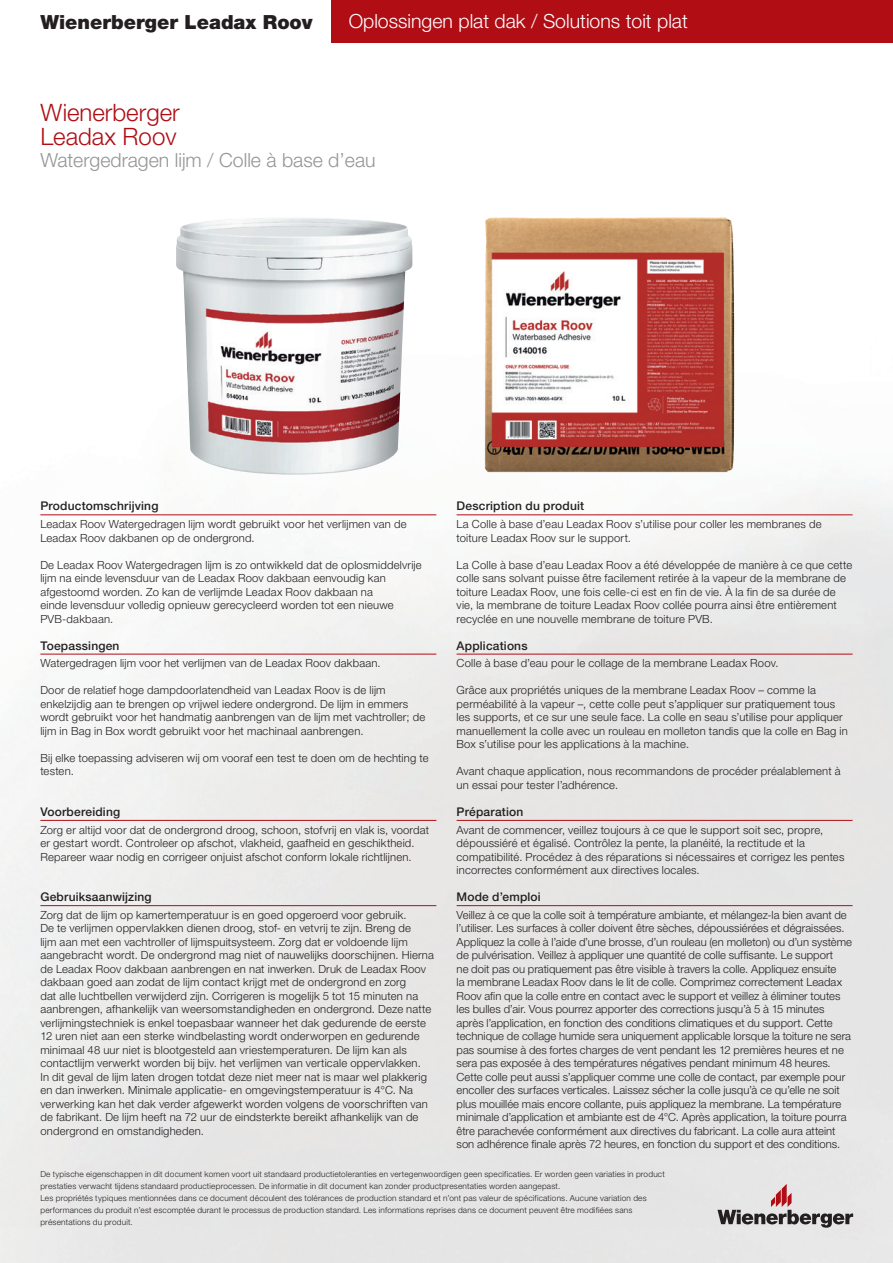
<style>
.page{position:relative;width:893px;height:1263px;background:#fff}
.page>*{position:absolute;margin:0;border:0;box-sizing:border-box;transform-origin:0 0}
.t1{font:300 24px/24px "Helvetica Neue LT Std";color:#b00d15}
.t2{font:300 19.5px "Helvetica Neue LT Std";color:#fff}
.t3{font:300 19.5px "Helvetica Neue LT Std";color:#939598}
.t4{font:900 19.5px "Helvetica Neue LT Std";color:#231f20}
.t5{font:500 12px "Helvetica Neue LT Std";letter-spacing:.015em;color:#231f20}
.t6{font:300 11.25px/13.5px "Helvetica Neue LT Std";letter-spacing:.015em;color:#231f20}
.t7{font:300 8.25px/12px "Helvetica Neue LT Std";letter-spacing:.025em;color:#231f20}
</style>
<div class="page">
<img style="left:0;top:0;width:893px;height:1263px">
<hr style="left:40px;top:515px;width:396px;height:1px;background:#b00d15">
<hr style="left:40px;top:654px;width:396px;height:1px;background:#b00d15">
<hr style="left:40px;top:820px;width:396px;height:1px;background:#b00d15">
<hr style="left:40px;top:905px;width:396px;height:1px;background:#b00d15">
<hr style="left:457px;top:515px;width:396px;height:1px;background:#b00d15">
<hr style="left:457px;top:654px;width:396px;height:1px;background:#b00d15">
<hr style="left:457px;top:820px;width:396px;height:1px;background:#b00d15">
<hr style="left:457px;top:905px;width:396px;height:1px;background:#b00d15">
<svg style="left:717px;top:1184px;width:136px;height:44px;background:#c2bbbc"></svg>
<div style="left:332px;top:0;width:561px;height:43px;background:#b00d15"></div>
<img style="left:176px;top:217px;width:236px;height:258px">
<img style="left:457px;top:192px;width:302px;height:302px">
<h2 class="t4" style="left:40px;top:11px;width:274px">Wienerberger Leadax Roov</h2>
<h2 class="t2" style="left:349px;top:9px;width:341px">Oplossingen plat dak / Solutions toit plat</h2>
<h1 class="t1" style="left:40px;top:100px;width:141px">Wienerberger<br>Leadax Roov</h1>
<h2 class="t3" style="left:40px;top:149px;width:337px">Watergedragen lijm / Colle à base d’eau</h2>
<p class="t5" style="left:40px;top:499px;width:120px">Productomschrijving</p>
<p class="t6" style="left:40px;top:517px;width:368px">Leadax Roov Watergedragen lijm wordt gebruikt voor het verlijmen van de<br>Leadax Roov dakbanen op de ondergrond.</p>
<p class="t6" style="left:40px;top:558px;width:383px">De Leadax Roov Watergedragen lijm is zo ontwikkeld dat de oplosmiddelvrije lijm na einde levensduur van de Leadax Roov dakbaan eenvoudig kan afgestoomd worden. Zo kan de verlijmde Leadax Roov dakbaan na<br>einde levensduur volledig opnieuw gerecycleerd worden tot een nieuwe PVB-dakbaan.</p>
<p class="t5" style="left:40px;top:638px;width:81px">Toepassingen</p>
<p class="t6" style="left:40px;top:656px;width:342px">Watergedragen lijm voor het verlijmen van de Leadax Roov dakbaan.</p>
<p class="t6" style="left:40px;top:683px;width:386px">Door de relatief hoge dampdoorlatendheid van Leadax Roov is de lijm enkelzijdig aan te brengen op vrijwel iedere ondergrond. De lijm in emmers wordt gebruikt voor het handmatig aanbrengen van de lijm met vachtroller; de lijm in Bag in Box wordt gebruikt voor het machinaal aanbrengen.</p>
<p class="t6" style="left:40px;top:751px;width:390px">Bij elke toepassing adviseren wij om vooraf een test te doen om de hechting te testen.</p>
<p class="t5" style="left:40px;top:804px;width:81px">Voorbereiding</p>
<p class="t6" style="left:40px;top:823px;width:390px">Zorg er altijd voor dat de ondergrond droog, schoon, stofvrij en vlak is, voordat er gestart wordt. Controleer op afschot, vlakheid, gaafheid en geschiktheid.<br>Repareer waar nodig en corrigeer onjuist afschot conform lokale richtlijnen.</p>
<p class="t5" style="left:40px;top:890px;width:113px">Gebruiksaanwijzing</p>
<p class="t6" style="left:40px;top:908px;width:395px">Zorg dat de lijm op kamertemperatuur is en goed opgeroerd voor gebruik.<br>De te verlijmen oppervlakken dienen droog, stof- en vetvrij te zijn. Breng de<br>lijm aan met een vachtroller of lijmspuitsysteem. Zorg dat er voldoende lijm aangebracht wordt. De ondergrond mag niet of nauwelijks doorschijnen. Hierna de Leadax Roov dakbaan aanbrengen en nat inwerken. Druk de Leadax Roov dakbaan goed aan zodat de lijm contact krijgt met de ondergrond en zorg<br>dat alle luchtbellen verwijderd zijn. Corrigeren is mogelijk 5 tot 15 minuten na aanbrengen, afhankelijk van weersomstandigheden en ondergrond. Deze natte verlijmingstechniek is enkel toepasbaar wanneer het dak gedurende de eerste 12 uren niet aan een sterke windbelasting wordt onderworpen en gedurende minimaal 48 uur niet is blootgesteld aan vriestemperaturen. De lijm kan als contactlijm verwerkt worden bij bijv. het verlijmen van verticale oppervlakken.<br>In dit geval de lijm laten drogen totdat deze niet meer nat is maar wel plakkerig en dan inwerken. Minimale applicatie- en omgevingstemperatuur is 4°C. Na verwerking kan het dak verder afgewerkt worden volgens de voorschriften van de fabrikant. De lijm heeft na 72 uur de eindsterkte bereikt afhankelijk van de ondergrond en omstandigheden.</p>
<p class="t5" style="left:457px;top:499px;width:129px">Description du produit</p>
<p class="t6" style="left:457px;top:517px;width:367px">La Colle à base d’eau Leadax Roov s’utilise pour coller les membranes de toiture Leadax Roov sur le support.</p>
<p class="t6" style="left:457px;top:558px;width:397px">La Colle à base d’eau Leadax Roov a été développée de manière à ce que cette colle sans solvant puisse être facilement retirée à la vapeur de la membrane de toiture Leadax Roov, une fois celle-ci est en fin de vie. À la fin de sa durée de vie, la membrane de toiture Leadax Roov collée pourra ainsi être entièrement recyclée en une nouvelle membrane de toiture PVB.</p>
<p class="t5" style="left:457px;top:638px;width:73px">Applications</p>
<p class="t6" style="left:457px;top:656px;width:323px">Colle à base d’eau pour le collage de la membrane Leadax Roov.</p>
<p class="t6" style="left:457px;top:683px;width:393px">Grâce aux propriétés uniques de la membrane Leadax Roov – comme la perméabilité à la vapeur –, cette colle peut s’appliquer sur pratiquement tous les supports, et ce sur une seule face. La colle en seau s’utilise pour appliquer manuellement la colle avec un rouleau en molleton tandis que la colle en Bag in Box s’utilise pour les applications à la machine.</p>
<p class="t6" style="left:457px;top:764px;width:385px">Avant chaque application, nous recommandons de procéder préalablement à un essai pour tester l’adhérence.</p>
<p class="t5" style="left:457px;top:804px;width:68px">Préparation</p>
<p class="t6" style="left:457px;top:823px;width:389px">Avant de commencer, veillez toujours à ce que le support soit sec, propre, dépoussiéré et égalisé. Contrôlez la pente, la planéité, la rectitude et la compatibilité. Procédez à des réparations si nécessaires et corrigez les pentes incorrectes conformément aux directives locales.</p>
<p class="t5" style="left:457px;top:890px;width:86px">Mode d’emploi</p>
<p class="t6" style="left:457px;top:908px;width:397px">Veillez à ce que la colle soit à température ambiante, et mélangez-la bien avant de l’utiliser. Les surfaces à coller doivent être sèches, dépoussiérées et dégraissées.<br>Appliquez la colle à l’aide d’une brosse, d’un rouleau (en molleton) ou d’un système de pulvérisation. Veillez à appliquer une quantité de colle suffisante. Le support<br>ne doit pas ou pratiquement pas être visible à travers la colle. Appliquez ensuite<br>la membrane Leadax Roov dans le lit de colle. Comprimez correctement Leadax Roov afin que la colle entre en contact avec le support et veillez à éliminer toutes les bulles d’air. Vous pourrez apporter des corrections jusqu’à 5 à 15 minutes après l’application, en fonction des conditions climatiques et du support. Cette technique de collage humide sera uniquement applicable lorsque la toiture ne sera pas soumise à des fortes charges de vent pendant les 12 premières heures et ne sera pas exposée à des températures négatives pendant minimum 48 heures.<br>Cette colle peut aussi s’appliquer comme une colle de contact, par exemple pour encoller des surfaces verticales. Laissez sécher la colle jusqu’à ce qu’elle ne soit plus mouillée mais encore collante, puis appliquez la membrane. La température minimale d’application et ambiante est de 4°C. Après application, la toiture pourra être parachevée conformément aux directives du fabricant. La colle aura atteint son adhérence finale après 72 heures, en fonction du support et des conditions.</p>
<p class="t7" style="left:40px;top:1167px;width:626px">De typische eigenschappen in dit document komen voort uit standaard productietoleranties en vertegenwoordigen geen specificaties. Er worden geen variaties in product prestaties verwacht tijdens standaard productieprocessen. De informatie in dit document kan zonder productpresentaties worden aangepast.<br>Les propriétés typiques mentionnées dans ce document découlent des tolérances de production standard et n’ont pas valeur de spécifications. Aucune variation des performances du produit n’est escomptée durant le processus de production standard. Les informations reprises dans ce document peuvent être modifiées sans présentations du produit.</p>
</div>
